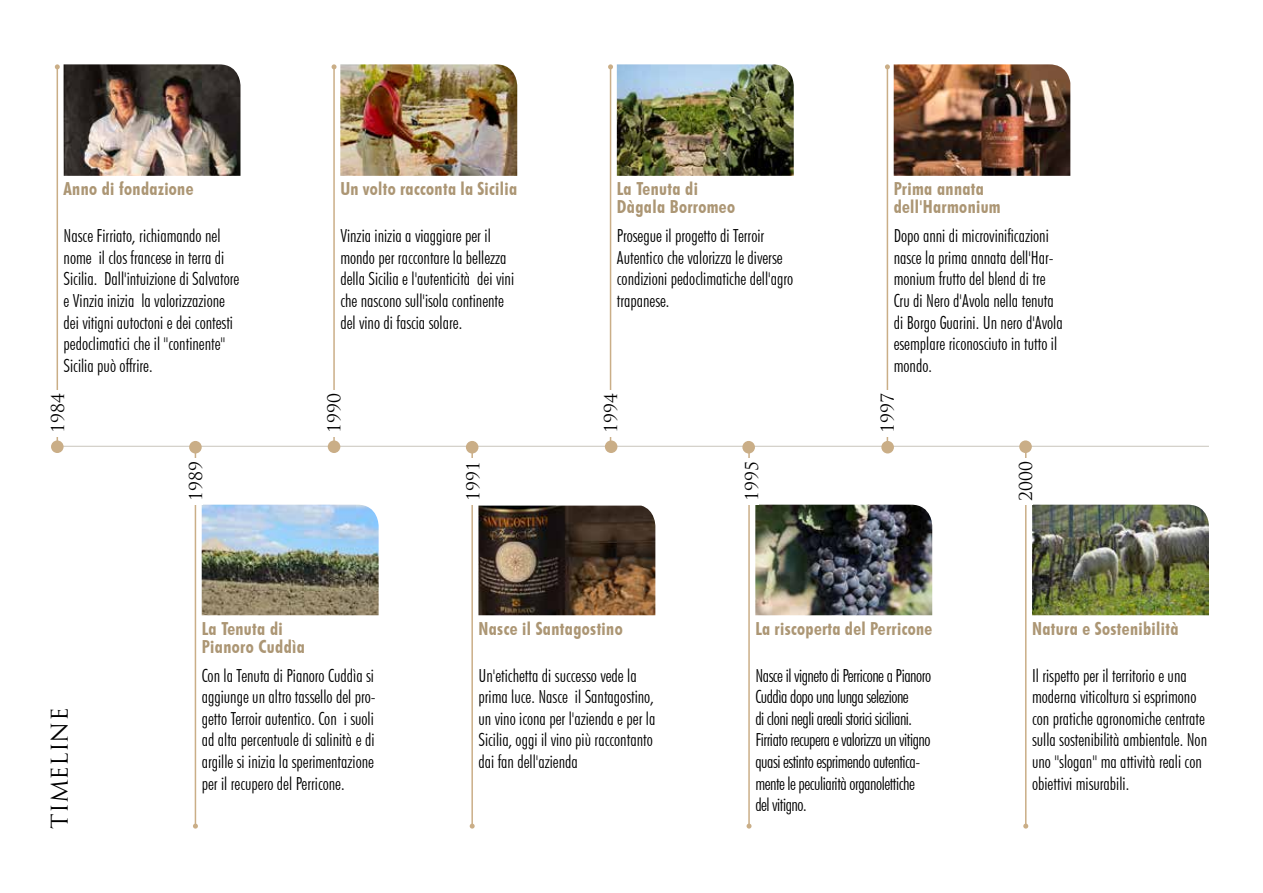
<style>
.page{position:relative;width:1263px;height:893px;background:#fff}
.page>*{position:absolute;margin:0;border:0;box-sizing:border-box;transform-origin:0 0}
.t1{font:22.5px "Trajan Pro";color:#000}
.t2{font:300 condensed 18px/21.6px "Futura BT";color:#000}
.t3{font:300 condensed 18px/21.6px "Futura BT";letter-spacing:-.025em;color:#000}
.t4{font:700 condensed 18px/18px "Futura BT";letter-spacing:.02em;color:#ac9674}
.t5{font:17.4px "Trajan Pro";color:#000}
</style>
<div class="page">
<hr style="left:54px;top:446px;width:1155px;height:1px;background:#c9c6bc">
<img style="left:64px;top:64px;width:176px;height:112px">
<div style="left:51px;top:440px;width:13px;height:13px;background:#caae87;border-radius:50%"></div>
<hr style="left:57px;top:67px;width:1px;height:380px;background:#caae87">
<svg style="left:55px;top:64px;width:5px;height:5px"></svg>
<div style="left:51px;top:390px;width:13px;height:47px;background:#fff"></div>
<img style="left:340px;top:64px;width:177px;height:112px">
<hr style="left:333px;top:67px;width:2px;height:380px;background:#caae87">
<svg style="left:332px;top:64px;width:5px;height:5px"></svg>
<div style="left:328px;top:440px;width:12px;height:13px;background:#caae87;border-radius:50%"></div>
<div style="left:327px;top:390px;width:13px;height:47px;background:#fff"></div>
<img style="left:617px;top:64px;width:177px;height:112px">
<hr style="left:610px;top:67px;width:1px;height:380px;background:#caae87">
<svg style="left:608px;top:64px;width:5px;height:5px"></svg>
<div style="left:605px;top:440px;width:12px;height:13px;background:#caae87;border-radius:50%"></div>
<div style="left:604px;top:390px;width:13px;height:47px;background:#fff"></div>
<img style="left:894px;top:64px;width:176px;height:112px">
<hr style="left:887px;top:67px;width:1px;height:380px;background:#caae87">
<svg style="left:885px;top:64px;width:5px;height:5px"></svg>
<div style="left:881px;top:441px;width:13px;height:12px;background:#caae87;border-radius:50%"></div>
<div style="left:881px;top:390px;width:13px;height:47px;background:#fff"></div>
<img style="left:202px;top:505px;width:177px;height:110px">
<hr style="left:195px;top:446px;width:1px;height:380px;background:#caae87">
<svg style="left:193px;top:824px;width:5px;height:5px"></svg>
<div style="left:189px;top:441px;width:13px;height:12px;background:#caae87;border-radius:50%"></div>
<div style="left:189px;top:458px;width:13px;height:47px;background:#fff"></div>
<img style="left:478px;top:506px;width:177px;height:109px">
<hr style="left:471px;top:446px;width:2px;height:380px;background:#caae87">
<svg style="left:470px;top:824px;width:5px;height:5px"></svg>
<div style="left:466px;top:441px;width:12px;height:12px;background:#caae87;border-radius:50%"></div>
<div style="left:466px;top:458px;width:13px;height:47px;background:#fff"></div>
<img style="left:755px;top:505px;width:177px;height:110px">
<hr style="left:748px;top:446px;width:2px;height:380px;background:#caae87">
<svg style="left:746px;top:824px;width:5px;height:5px"></svg>
<div style="left:742px;top:441px;width:13px;height:12px;background:#caae87;border-radius:50%"></div>
<div style="left:745px;top:458px;width:13px;height:47px;background:#fff"></div>
<img style="left:1032px;top:505px;width:177px;height:110px">
<hr style="left:1025px;top:446px;width:1px;height:380px;background:#caae87">
<svg style="left:1023px;top:824px;width:5px;height:5px"></svg>
<div style="left:1019px;top:440px;width:13px;height:13px;background:#caae87;border-radius:50%"></div>
<div style="left:1019px;top:458px;width:13px;height:47px;background:#fff"></div>
<p class="t4" style="left:64px;top:180px;width:131px">Anno di fondazione</p>
<p class="t2" style="left:64px;top:225px;width:177px">Nasce Firriato, richiamando nel nome il clos francese in terra di Sicilia. Dall'intuizione di Salvatore e Vinzia inizia la valorizzazione dei vitigni autoctoni e dei contesti pedoclimatici che il "continente" Sicilia può offrire.</p>
<p class="t5" style="left:47px;top:433px;width:41px;rotate:-90deg">1984</p>
<p class="t5" style="left:185px;top:501px;width:41px;rotate:-90deg">1989</p>
<p class="t4" style="left:340px;top:180px;width:178px">Un volto racconta la Sicilia</p>
<p class="t2" style="left:340px;top:225px;width:175px">Vinzia inizia a viaggiare per il mondo per raccontare la bellezza della Sicilia e l'autenticità dei vini che nascono sull'isola continente del vino di fascia solare.</p>
<p class="t5" style="left:323px;top:433px;width:41px;rotate:-90deg">1990</p>
<p class="t4" style="left:617px;top:180px;width:120px">La Tenuta di<br>Dàgala Borromeo</p>
<p class="t2" style="left:617px;top:225px;width:178px">Prosegue il progetto di Terroir<br>Autentico che valorizza le diverse condizioni pedoclimatiche dell'agro trapanese.</p>
<p class="t5" style="left:600px;top:433px;width:41px;rotate:-90deg">1994</p>
<p class="t4" style="left:894px;top:180px;width:109px">Prima annata dell'Harmonium</p>
<p class="t2" style="left:894px;top:225px;width:171px">Dopo anni di microvinificazioni nasce la prima annata dell'Har&shy;monium frutto del blend di tre<br>Cru di Nero d'Avola nella tenuta di Borgo Guarini. Un nero d'Avola esemplare riconosciuto in tutto il mondo.</p>
<p class="t5" style="left:876px;top:433px;width:41px;rotate:-90deg">1997</p>
<p class="t5" style="left:462px;top:501px;width:41px;rotate:-90deg">1991</p>
<p class="t5" style="left:741px;top:501px;width:41px;rotate:-90deg">1995</p>
<p class="t5" style="left:1015px;top:501px;width:41px;rotate:-90deg">2000</p>
<p class="t1" style="left:45px;top:829px;width:123px;rotate:-90deg">TIMELINE</p>
<p class="t4" style="left:202px;top:619px;width:105px">La Tenuta di<br>Pianoro Cuddìa</p>
<p class="t2" style="left:202px;top:664px;width:176px;text-align:justify">Con la Tenuta di Pianoro Cuddìa si aggiunge un altro tassello del pro&shy;getto Terroir autentico. Con i suoli ad alta percentuale di salinità e di argille si inizia la sperimentazione per il recupero del Perricone.</p>
<p class="t4" style="left:478px;top:619px;width:146px">Nasce il Santagostino</p>
<p class="t2" style="left:478px;top:664px;width:178px">Un'etichetta di successo vede la prima luce. Nasce il Santagostino, un vino icona per l'azienda e per la<br>Sicilia, oggi il vino più raccontanto dai fan dell'azienda</p>
<p class="t4" style="left:755px;top:619px;width:178px">La riscoperta del Perricone</p>
<p class="t3" style="left:755px;top:664px;width:177px">Nasce il vigneto di Perricone a Pianoro Cuddìa dopo una lunga selezione<br>di cloni negli areali storici siciliani.<br>Firriato recupera e valorizza un vitigno quasi estinto esprimendo autentica&shy;mente le peculiarità organolettiche del vitigno.</p>
<p class="t4" style="left:1032px;top:619px;width:148px">Natura e Sostenibilità</p>
<p class="t2" style="left:1032px;top:664px;width:177px">Il rispetto per il territorio e una moderna viticoltura si esprimono con pratiche agronomiche centrate sulla sostenibilità ambientale. Non uno "slogan" ma attività reali con obiettivi misurabili.</p>
</div>
